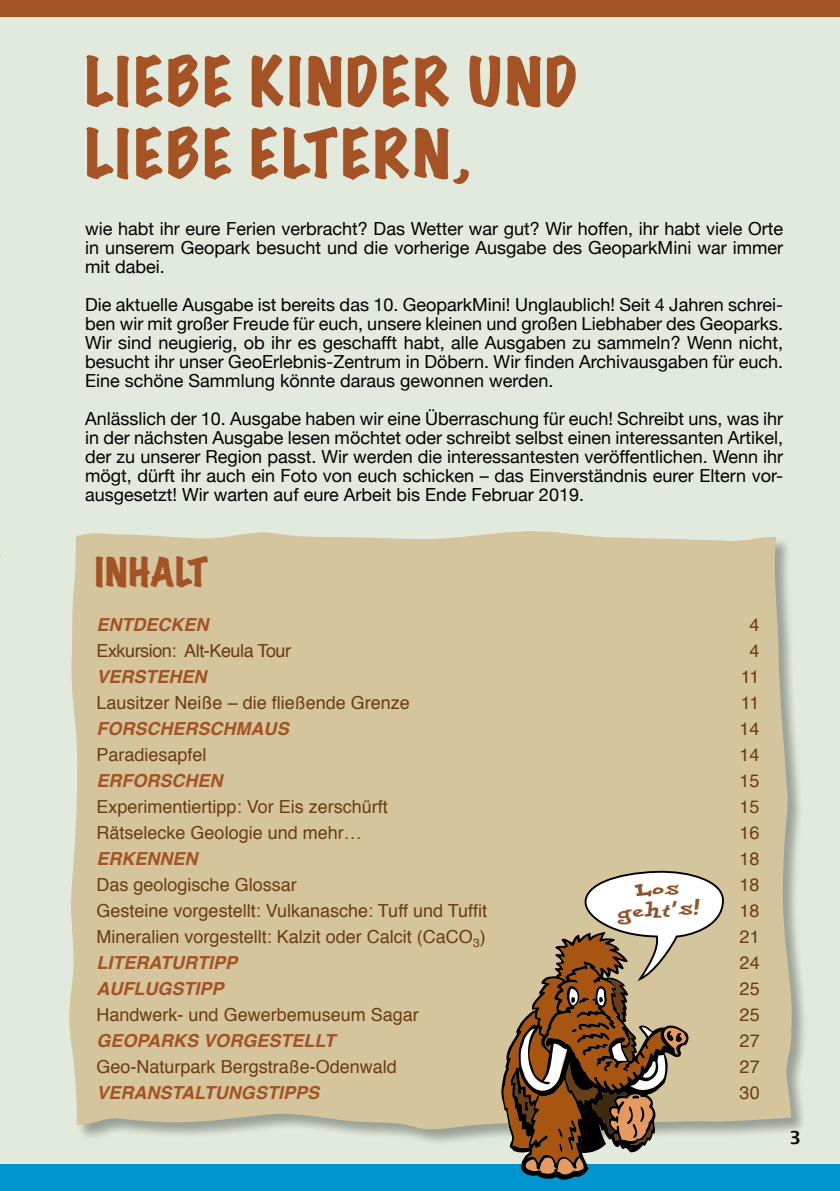
<style>
.page{position:relative;width:840px;height:1191px;background:#fff}
.page>*{position:absolute;margin:0;border:0;box-sizing:border-box;transform-origin:0 0}
.t1{font:expanded 60px/72px "Marker Felt";letter-spacing:.06em;color:#a55325}
.t2{font:expanded 36px "Marker Felt";color:#a55325}
.t3{font:900 21.2px/20.2px "Dolores";color:#915228;text-align:center}
.t4{font:18px/19px "Helvetica Neue";color:#000;text-align:justify}
.t5{font:18px "Helvetica";color:#6b3d14}
.t6{font:italic 700 18px "Helvetica";color:#a55325}
.t7{font:18px "Helvetica";letter-spacing:-.025em;color:#6b3d14}
.t8{font:italic 700 18px "Helvetica";color:#a35225}
.t9{font:600 18px "Lucida Sans";color:#000}
</style>
<div class="page">
<div style="left:0;top:0;width:839px;height:1191px;background:#e1eadc"></div>
<div style="left:69px;top:531px;width:741px;height:617px;background:#000;opacity:.52"></div>
<div style="left:69px;top:531px;width:722px;height:599px;background:#d5c59c"></div>
<div style="left:0;top:1164px;width:839px;height:27px;background:#0095cf"></div>
<div style="left:0;top:0;width:839px;height:17px;background:#a35225"></div>
<svg style="left:500px;top:931px;width:83px;height:249px"></svg>
<svg style="left:501px;top:871px;width:223px;height:304px;background:#ab987a"></svg>
<h1 class="t1" style="left:85px;top:44px;width:493px">LIEBE KINDER UND<br>LIEBE ELTERN,</h1>
<p class="t4" style="left:85px;top:218px;width:699px">wie habt ihr eure Ferien verbracht? Das Wetter war gut? Wir hoffen, ihr habt viele Orte in unserem Geopark besucht und die vorherige Ausgabe des GeoparkMini war immer mit dabei.</p>
<p class="t4" style="left:85px;top:294px;width:699px">Die aktuelle Ausgabe ist bereits das 10. GeoparkMini! Unglaublich! Seit 4 Jahren schrei&shy;ben wir mit großer Freude für euch, unsere kleinen und großen Liebhaber des Geoparks.<br>Wir sind neugierig, ob ihr es geschafft habt, alle Ausgaben zu sammeln? Wenn nicht, besucht ihr unser GeoErlebnis-Zentrum in Döbern. Wir finden Archivausgaben für euch.<br>Eine schöne Sammlung könnte daraus gewonnen werden.</p>
<p class="t4" style="left:85px;top:408px;width:699px">Anlässlich der 10. Ausgabe haben wir eine Überraschung für euch! Schreibt uns, was ihr in der nächsten Ausgabe lesen möchtet oder schreibt selbst einen interessanten Artikel, der zu unserer Region passt. Wir werden die interessantesten veröffentlichen. Wenn ihr mögt, dürft ihr auch ein Foto von euch schicken – das Einverständnis eurer Eltern vor&shy;ausgesetzt! Wir warten auf eure Arbeit bis Ende Februar 2019.</p>
<h2 class="t2" style="left:95px;top:545px;width:114px">IN HALT</h2>
<p class="t6" style="left:96px;top:610px;width:113px">ENTDECKEN</p>
<p class="t5" style="left:749px;top:611px;width:12px">4</p>
<p class="t7" style="left:96px;top:637px;width:196px">Exkursion: Alt-Keula Tour</p>
<p class="t5" style="left:749px;top:637px;width:12px">4</p>
<p class="t8" style="left:96px;top:662px;width:112px">VERSTEHEN</p>
<p class="t5" style="left:740px;top:663px;width:20px">11</p>
<p class="t5" style="left:96px;top:689px;width:315px">Lausitzer Neiße – die fließende Grenze</p>
<p class="t5" style="left:740px;top:689px;width:20px">11</p>
<p class="t6" style="left:96px;top:714px;width:193px">FORSCHERSCHMAUS</p>
<p class="t5" style="left:739px;top:715px;width:22px">14</p>
<p class="t5" style="left:96px;top:741px;width:112px">Paradiesapfel</p>
<p class="t5" style="left:739px;top:741px;width:22px">14</p>
<p class="t6" style="left:96px;top:766px;width:127px">ERFORSCHEN</p>
<p class="t5" style="left:739px;top:767px;width:22px">15</p>
<p class="t5" style="left:96px;top:793px;width:293px">Experimentiertipp: Vor Eis zerschürft</p>
<p class="t5" style="left:739px;top:793px;width:22px">15</p>
<p class="t5" style="left:96px;top:819px;width:267px">Rätselecke Geologie und mehr…</p>
<p class="t5" style="left:739px;top:819px;width:22px">16</p>
<p class="t6" style="left:96px;top:844px;width:102px">ERKENNEN</p>
<p class="t5" style="left:739px;top:845px;width:22px">18</p>
<p class="t5" style="left:96px;top:871px;width:202px">Das geologische Glossar</p>
<p class="t5" style="left:739px;top:871px;width:22px">18</p>
<p class="t5" style="left:96px;top:897px;width:392px">Gesteine vorgestellt: Vulkanasche: Tuff und Tuffit</p>
<p class="t5" style="left:739px;top:897px;width:22px">18</p>
<p class="t5" style="left:96px;top:923px;width:390px">Mineralien vorgestellt: Kalzit oder Calcit (CaCO<sub>3</sub>)</p>
<p class="t5" style="left:739px;top:923px;width:22px">21</p>
<p class="t6" style="left:96px;top:948px;width:142px">LITERATURTIPP</p>
<p class="t5" style="left:739px;top:949px;width:22px">24</p>
<p class="t6" style="left:96px;top:974px;width:129px">AUFLUGSTIPP</p>
<p class="t5" style="left:739px;top:975px;width:22px">25</p>
<p class="t5" style="left:96px;top:1001px;width:324px">Handwerk- und Gewerbemuseum Sagar</p>
<p class="t5" style="left:739px;top:1001px;width:22px">25</p>
<p class="t6" style="left:96px;top:1026px;width:240px">GEOPARKS VORGESTELLT</p>
<p class="t5" style="left:739px;top:1027px;width:22px">27</p>
<p class="t5" style="left:96px;top:1053px;width:302px">Geo-Naturpark Bergstraße-Odenwald</p>
<p class="t5" style="left:739px;top:1053px;width:22px">27</p>
<p class="t6" style="left:96px;top:1078px;width:224px">VERANSTALTUNGSTIPPS</p>
<p class="t5" style="left:739px;top:1079px;width:22px">30</p>
<p class="t3" style="left:614px;top:883px;width:86px;rotate:-4deg">Los geht’s!</p>
<p class="t9" style="left:789px;top:1126px;width:13px">3</p>
</div>
